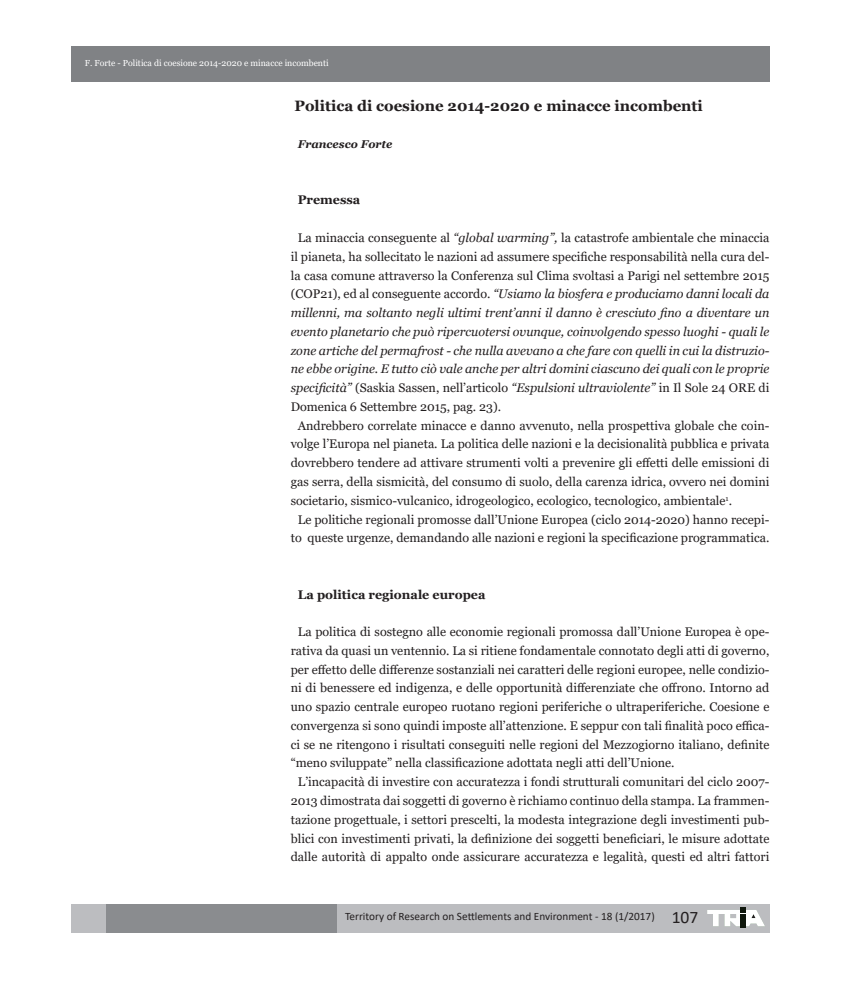
<style>
.page{position:relative;width:851px;height:993px;background:#fff}
.page>*{position:absolute;margin:0;border:0;box-sizing:border-box;transform-origin:0 0}
.t1{font:700 15px "Georgia";color:#231f20}
.t2{font:12.5px "Georgia";color:#231f20}
.t3{font:italic 12.5px "Georgia";color:#231f20}
.t4{font:700 12.5px "Georgia";color:#231f20}
.t5{font:11.25px "Calibri";color:#231f20}
.t6{font:italic 700 11.25px "Georgia";color:#231f20}
.t7{font:8.75px "Georgia";color:#fff}
.s1{font-style:italic}
.s2{font-style:normal}
.s3{font-size:17.5px}
</style>
<div class="page">
<div style="left:71px;top:46px;width:698px;height:35px;background:#808285"></div>
<div style="left:71px;top:904px;width:698px;height:28px;background:#bcbdc0"></div>
<div style="left:107px;top:904px;width:230px;height:28px;background:#8a8c8f"></div>
<svg style="left:707px;top:907px;width:57px;height:18px"></svg>
<div style="left:740px;top:913px;width:6px;height:14px;background:#0f170c"></div>
<p class="t7" style="left:85px;top:58px;width:245px">F. Forte - Politica di coesione 2014-2020 e minacce incombenti</p>
<p class="t1" style="left:294px;top:96px;width:410px">Politica di coesione 2014-2020 e minacce incombenti</p>
<p class="t6" style="left:298px;top:137px;width:96px">Francesco Forte</p>
<p class="t4" style="left:298px;top:192px;width:64px">Premessa</p>
<p class="t2" style="left:298px;top:230px;width:473px">La minaccia conseguente al <span class="s1">“global warming”,</span> la catastrofe ambientale che minaccia</p>
<p class="t2" style="left:291px;top:249px;width:480px">il pianeta, ha sollecitato le nazioni ad assumere specifiche responsabilità nella cura del-</p>
<p class="t2" style="left:291px;top:267px;width:480px">la casa comune attraverso la Conferenza sul Clima svoltasi a Parigi nel settembre 2015</p>
<p class="t3" style="left:291px;top:286px;width:480px"><span class="s2">(COP21), ed al conseguente accordo.</span> “Usiamo la biosfera e produciamo danni locali da</p>
<p class="t3" style="left:291px;top:305px;width:480px">millenni, ma soltanto negli ultimi trent’anni il danno è cresciuto fino a diventare un</p>
<p class="t3" style="left:291px;top:323px;width:480px">evento planetario che può ripercuotersi ovunque, coinvolgendo spesso luoghi - quali le</p>
<p class="t3" style="left:291px;top:342px;width:480px">zone artiche del permafrost - che nulla avevano a che fare con quelli in cui la distruzio-</p>
<p class="t3" style="left:291px;top:361px;width:480px">ne ebbe origine. E tutto ciò vale anche per altri domini ciascuno dei quali con le proprie</p>
<p class="t2" style="left:291px;top:380px;width:480px"><span class="s1">specificità”</span> (Saskia Sassen, nell’articolo <span class="s1">“Espulsioni ultraviolente”</span> in Il Sole 24 ORE di</p>
<p class="t2" style="left:291px;top:399px;width:212px">Domenica 6 Settembre 2015, pag. 23).</p>
<p class="t2" style="left:298px;top:417px;width:473px">Andrebbero correlate minacce e danno avvenuto, nella prospettiva globale che coin-</p>
<p class="t2" style="left:291px;top:436px;width:480px">volge l’Europa nel pianeta. La politica delle nazioni e la decisionalità pubblica e privata</p>
<p class="t2" style="left:291px;top:455px;width:480px">dovrebbero tendere ad attivare strumenti volti a prevenire gli effetti delle emissioni di</p>
<p class="t2" style="left:291px;top:474px;width:480px">gas serra, della sismicità, del consumo di suolo, della carenza idrica, ovvero nei domini</p>
<p class="t2" style="left:291px;top:492px;width:443px">societario, sismico-vulcanico, idrogeologico, ecologico, tecnologico, ambientale<sup>1</sup>.</p>
<p class="t2" style="left:298px;top:511px;width:473px">Le politiche regionali promosse dall’Unione Europea (ciclo 2014-2020) hanno recepi-</p>
<p class="t2" style="left:291px;top:530px;width:480px">to queste urgenze, demandando alle nazioni e regioni la specificazione programmatica.</p>
<p class="t4" style="left:298px;top:586px;width:189px">La politica regionale europea</p>
<p class="t2" style="left:298px;top:624px;width:473px">La politica di sostegno alle economie regionali promossa dall’Unione Europea è ope-</p>
<p class="t2" style="left:291px;top:642px;width:480px">rativa da quasi un ventennio. La si ritiene fondamentale connotato degli atti di governo,</p>
<p class="t2" style="left:291px;top:661px;width:480px">per effetto delle differenze sostanziali nei caratteri delle regioni europee, nelle condizio-</p>
<p class="t2" style="left:291px;top:680px;width:480px">ni di benessere ed indigenza, e delle opportunità differenziate che offrono. Intorno ad</p>
<p class="t2" style="left:291px;top:699px;width:480px">uno spazio centrale europeo ruotano regioni periferiche o ultraperiferiche. Coesione e</p>
<p class="t2" style="left:291px;top:717px;width:480px">convergenza si sono quindi imposte all’attenzione. E seppur con tali finalità poco effica-</p>
<p class="t2" style="left:291px;top:736px;width:480px">ci se ne ritengono i risultati conseguiti nelle regioni del Mezzogiorno italiano, definite</p>
<p class="t2" style="left:291px;top:755px;width:385px">“meno sviluppate” nella classificazione adottata negli atti dell’Unione.</p>
<p class="t2" style="left:298px;top:774px;width:473px">L’incapacità di investire con accuratezza i fondi strutturali comunitari del ciclo 2007-</p>
<p class="t2" style="left:291px;top:792px;width:480px">2013 dimostrata dai soggetti di governo è richiamo continuo della stampa. La frammen-</p>
<p class="t2" style="left:291px;top:811px;width:480px">tazione progettuale, i settori prescelti, la modesta integrazione degli investimenti pub-</p>
<p class="t2" style="left:291px;top:830px;width:480px">blici con investimenti privati, la definizione dei soggetti beneficiari, le misure adottate</p>
<p class="t2" style="left:291px;top:849px;width:480px">dalle autorità di appalto onde assicurare accuratezza e legalità, questi ed altri fattori</p>
<p class="t5" style="left:345px;top:908px;width:355px">Territory of Research on Settlements and Environment - 18 (1/2017) <span class="s3">107</span></p>
</div>
